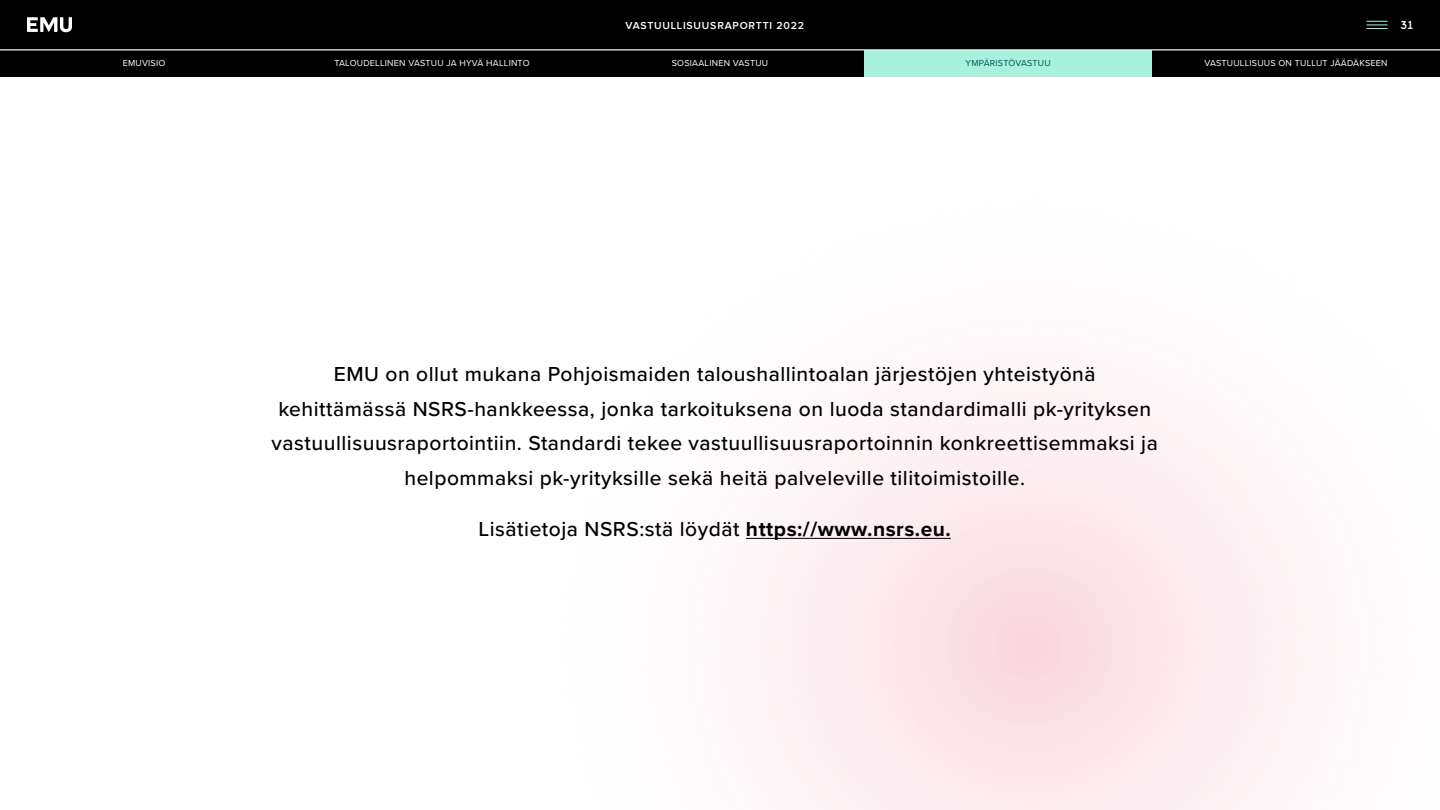
<style>
.page{position:relative;width:1440px;height:810px;background:#fff}
.page>*{position:absolute;margin:0;border:0;box-sizing:border-box;transform-origin:0 0}
.t1{font:500 21px/34.5px "Proxima Nova";letter-spacing:.025em;color:#000;text-align:center}
.t2{font:700 11.25px "Miriam Libre";color:#fff}
.t3{font:600 10.5px "Proxima Nova";letter-spacing:.075em;color:#fff}
.t4{font:9px "Proxima Nova";letter-spacing:.025em;color:#fff}
.t5{font:9px "Proxima Nova";letter-spacing:.02em;color:#005655}
.s1{font-weight:700}
</style>
<div class="page">
<hr style="left:0;top:76px;width:1440px;height:1px;background:#005655">
<img style="left:432px;top:76px;width:1008px;height:734px">
<hr style="left:746px;top:538px;width:205px;height:1px;background:#000">
<div style="left:0;top:0;width:1440px;height:76px;background:#000"></div>
<svg style="left:27px;top:17px;width:45px;height:15px"></svg>
<svg style="left:1366px;top:21px;width:22px;height:8px"></svg>
<div style="left:864px;top:50px;width:288px;height:26px;background:#a9f1dc"></div>
<hr style="left:0;top:50px;width:1440px;height:1px;background:#fff">
<p class="t3" style="left:625px;top:21px;width:180px">VASTUULLISUUSRAPORTTI 2022</p>
<p class="t4" style="left:123px;top:56px;width:44px">EMUVISIO</p>
<p class="t4" style="left:334px;top:56px;width:197px">TALOUDELLINEN VASTUU JA HYVÄ HALLINTO</p>
<p class="t4" style="left:672px;top:56px;width:98px">SOSIAALINEN VASTUU</p>
<p class="t5" style="left:965px;top:56px;width:87px">YMPÄRISTÖVASTUU</p>
<p class="t4" style="left:1204px;top:56px;width:185px">VASTUULLISUUS ON TULLUT JÄÄDÄKSEEN</p>
<p class="t2" style="left:1401px;top:18px;width:14px">31</p>
<p class="t1" style="left:272px;top:356px;width:888px">EMU on ollut mukana Pohjoismaiden taloushallintoalan järjestöjen yhteistyönä kehittämässä NSRS-hankkeessa, jonka tarkoituksena on luoda standardimalli pk-yrityksen vastuullisuusraportointiin. Standardi tekee vastuullisuusraportoinnin konkreettisemmaksi ja helpommaksi pk-yrityksille sekä heitä palveleville tilitoimistoille.</p>
<p class="t1" style="left:479px;top:511px;width:474px">Lisätietoja NSRS:stä löydät <span class="s1">https://www.nsrs.eu.</span></p>
</div>
